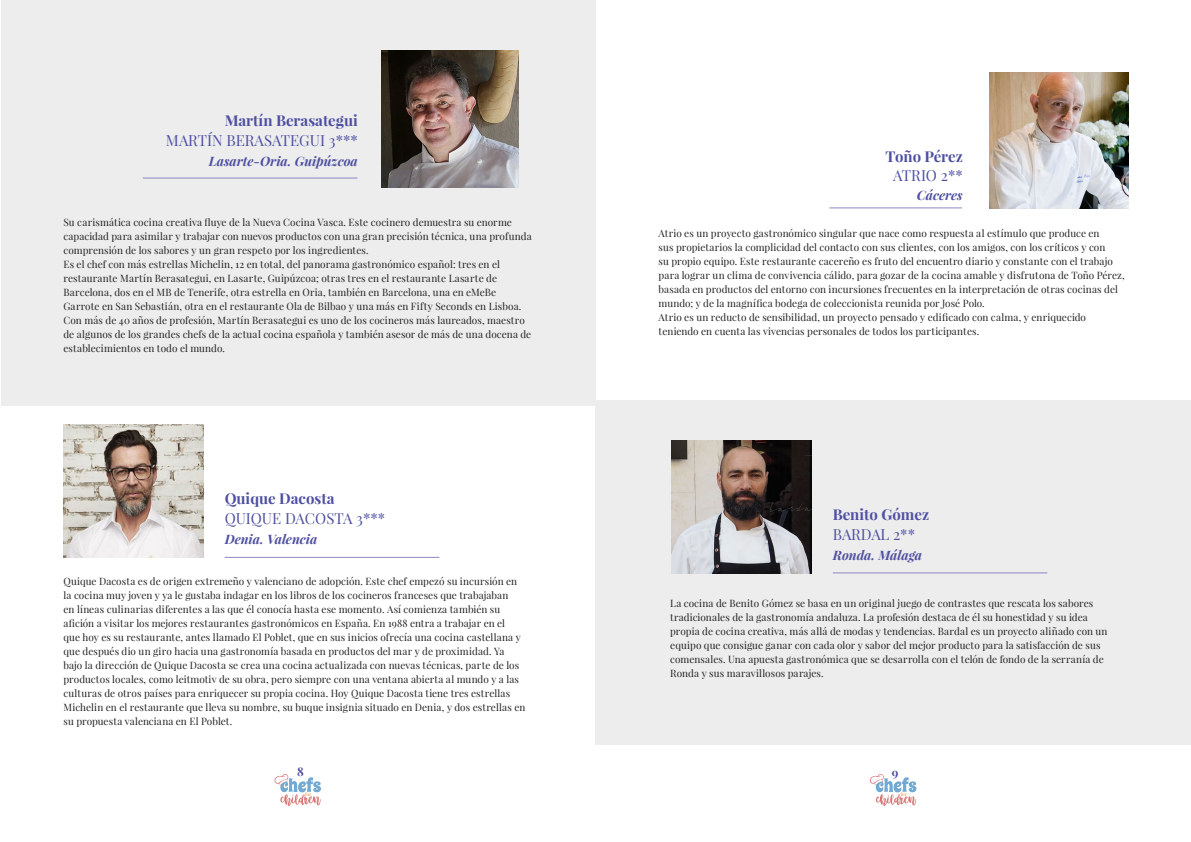
<style>
.page{position:relative;width:1191px;height:842px;background:#fff}
.page>*{position:absolute;margin:0;border:0;box-sizing:border-box;transform-origin:0 0}
.t1{font:15px "Playfair Display";color:#4e4fa1}
.t2{font:700 15px "Playfair Display";color:#4e4fa1}
.t3{font:italic 700 13px "Playfair Display";color:#4e4fa1}
.t4{font:700 12px "Playfair Display";color:#4e4fa1}
.t5{font:10px/14px "Playfair Display";letter-spacing:.01em;color:#202020}
</style>
<div class="page">
<svg style="left:274px;top:774px;width:47px;height:32px"></svg>
<svg style="left:870px;top:774px;width:46px;height:32px"></svg>
<div style="left:595px;top:400px;width:595px;height:344px;background:#ededee"></div>
<hr style="left:225px;top:557px;width:214px;height:1px;background:#8c88c1">
<hr style="left:829px;top:207px;width:133px;height:1px;background:#8c88c1">
<img style="left:64px;top:425px;width:139px;height:133px">
<img style="left:989px;top:72px;width:139px;height:136px">
<div style="left:1px;top:0;width:594px;height:405px;background:#ededee"></div>
<hr style="left:143px;top:178px;width:214px;height:1px;background:#8c88c1">
<img style="left:382px;top:50px;width:137px;height:137px">
<hr style="left:832px;top:572px;width:215px;height:1px;background:#8c88c1">
<img style="left:672px;top:440px;width:139px;height:133px">
<h1 class="t2" style="left:225px;top:111px;width:135px">Martín Berasategui</h1>
<h1 class="t1" style="left:166px;top:131px;width:193px">MARTÍN BERASATEGUI 3***</h1>
<h2 class="t3" style="left:209px;top:152px;width:150px">Lasarte-Oria. Guipúzcoa</h2>
<p class="t5" style="left:64px;top:216px;width:469px">Su carismática cocina creativa fluye de la Nueva Cocina Vasca. Este cocinero demuestra su enorme capacidad para asimilar y trabajar con nuevos productos con una gran precisión técnica, una profunda comprensión de los sabores y un gran respeto por los ingredientes.<br>Es el chef con más estrellas Michelin, 12 en total, del panorama gastronómico español: tres en el restaurante Martín Berasategui, en Lasarte, Guipúzcoa; otras tres en el restaurante Lasarte de Barcelona, dos en el MB de Tenerife, otra estrella en Oria, también en Barcelona, una en eMeBe Garrote en San Sebastián, otra en el restaurante Ola de Bilbao y una más en Fifty Seconds en Lisboa.<br>Con más de 40 años de profesión, Martín Berasategui es uno de los cocineros más laureados, maestro de algunos de los grandes chefs de la actual cocina española y también asesor de más de una docena de establecimientos en todo el mundo.</p>
<h1 class="t2" style="left:225px;top:489px;width:111px">Quique Dacosta</h1>
<h1 class="t1" style="left:225px;top:509px;width:162px">QUIQUE DACOSTA 3***</h1>
<h2 class="t3" style="left:225px;top:530px;width:94px">Denia. Valencia</h2>
<p class="t5" style="left:64px;top:574px;width:463px">Quique Dacosta es de origen extremeño y valenciano de adopción. Este chef empezó su incursión en la cocina muy joven y ya le gustaba indagar en los libros de los cocineros franceses que trabajaban<br>en líneas culinarias diferentes a las que él conocía hasta ese momento. Así comienza también su afición a visitar los mejores restaurantes gastronómicos en España. En 1988 entra a trabajar en el<br>que hoy es su restaurante, antes llamado El Poblet, que en sus inicios ofrecía una cocina castellana y que después dio un giro hacia una gastronomía basada en productos del mar y de proximidad. Ya bajo la dirección de Quique Dacosta se crea una cocina actualizada con nuevas técnicas, parte de los productos locales, como leitmotiv de su obra, pero siempre con una ventana abierta al mundo y a las culturas de otros países para enriquecer su propia cocina. Hoy Quique Dacosta tiene tres estrellas Michelin en el restaurante que lleva su nombre, su buque insignia situado en Denia, y dos estrellas en su propuesta valenciana en El Poblet.</p>
<h1 class="t2" style="left:885px;top:147px;width:79px">Toño Pérez</h1>
<h1 class="t1" style="left:893px;top:166px;width:71px">ATRIO 2**</h1>
<h2 class="t3" style="left:917px;top:186px;width:47px">Cáceres</h2>
<p class="t5" style="left:658px;top:226px;width:468px">Atrio es un proyecto gastronómico singular que nace como respuesta al estímulo que produce en<br>sus propietarios la complicidad del contacto con sus clientes, con los amigos, con los críticos y con<br>su propio equipo. Este restaurante cacereño es fruto del encuentro diario y constante con el trabajo para lograr un clima de convivencia cálido, para gozar de la cocina amable y disfrutona de Toño Pérez, basada en productos del entorno con incursiones frecuentes en la interpretación de otras cocinas del mundo; y de la magnífica bodega de coleccionista reunida por José Polo.<br>Atrio es un reducto de sensibilidad, un proyecto pensado y edificado con calma, y enriquecido teniendo en cuenta las vivencias personales de todos los participantes.</p>
<h1 class="t2" style="left:832px;top:504px;width:98px">Benito Gómez</h1>
<h1 class="t1" style="left:832px;top:524px;width:84px">BARDAL 2**</h1>
<h2 class="t3" style="left:832px;top:546px;width:91px">Ronda. Málaga</h2>
<p class="t5" style="left:670px;top:597px;width:439px">La cocina de Benito Gómez se basa en un original juego de contrastes que rescata los sabores tradicionales de la gastronomía andaluza. La profesión destaca de él su honestidad y su idea propia de cocina creativa, más allá de modas y tendencias. Bardal es un proyecto aliñado con un equipo que consigue ganar con cada olor y sabor del mejor producto para la satisfacción de sus comensales. Una apuesta gastronómica que se desarrolla con el telón de fondo de la serranía de Ronda y sus maravillosos parajes.</p>
<p class="t4" style="left:297px;top:764px;width:8px">8</p>
<p class="t4" style="left:892px;top:765px;width:8px">9</p>
</div>
